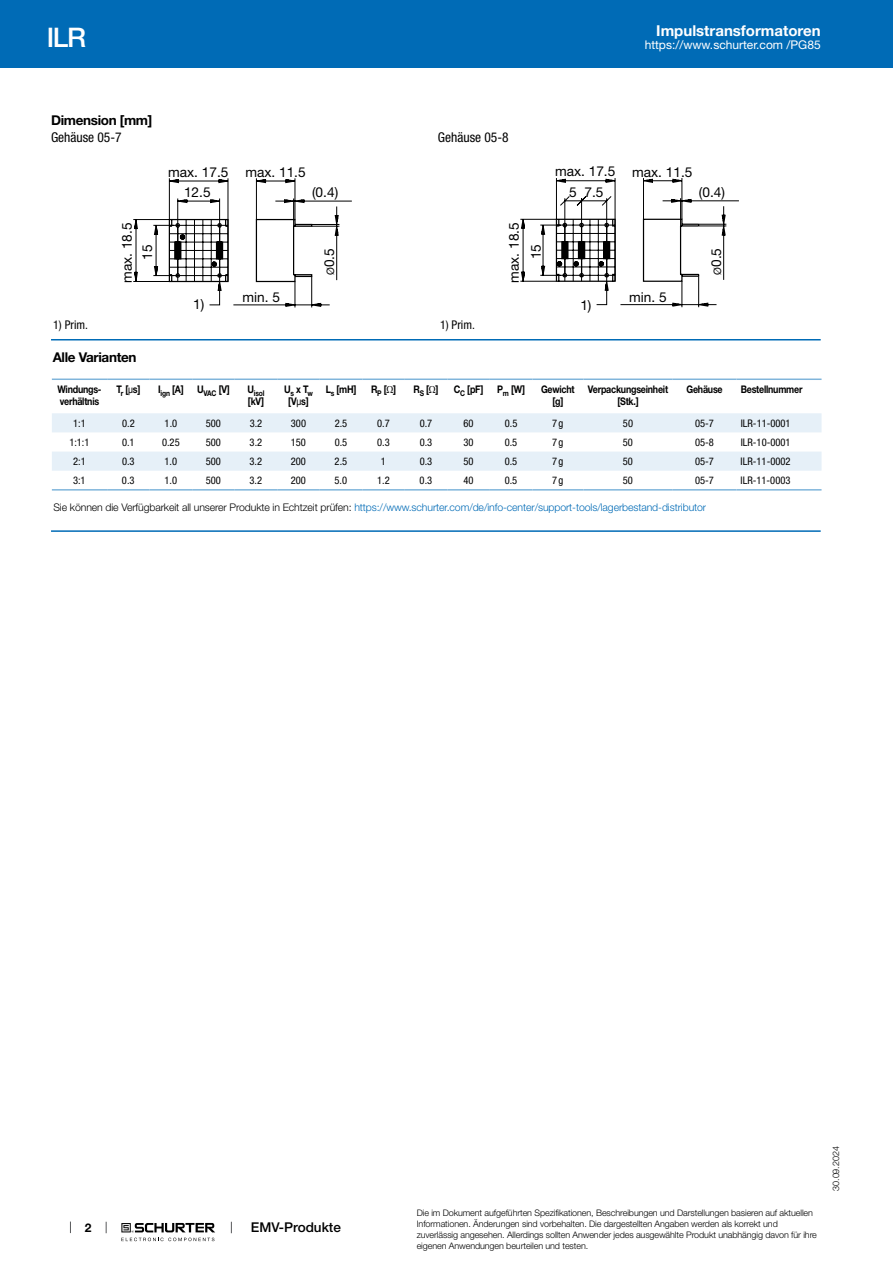
<style>
.page{position:relative;width:893px;height:1263px;background:#fff}
.page>*{position:absolute;margin:0;border:0;box-sizing:border-box;transform-origin:0 0}
.t1{font:500 27px "Helvetica Neue LT";color:#fff}
.t2{font:700 15px "Helvetica Neue LT";color:#fff}
.t3{font:13.65px/20.4px "Helvetica Neue LT";color:#000;text-align:center}
.t4{font:700 13.5px "Helvetica Neue LT";letter-spacing:-.025em;color:#000}
.t5{font:condensed 13.5px "Helvetica Neue LT";color:#000}
.t6{font:500 13.5px "Helvetica Neue LT";color:#000}
.t7{font:12px "Helvetica Neue LT";color:#fff}
.t8{font:condensed 12px "Helvetica Neue LT";color:#000}
.t9{font:700 12px "Helvetica Neue LT";color:#000}
.t10{font:condensed 10.5px "Helvetica Neue LT";color:#000}
.t11{font:300 10.5px "Helvetica Neue LT";letter-spacing:-.01em;color:#006bb6}
.t12{font:700 10.5px/12.6px "Helvetica Neue LT";letter-spacing:-.025em;color:#000;text-align:center;scale:.85 1}
.t13{font:300 9px/10.8px "Helvetica Neue LT";letter-spacing:-.01em;color:#000}
.t14{font:700 7.8px "Helvetica Neue LT";color:#000;scale:.85 1}
.s1{font-size:10.2px}
.s2{font-family:"Arial Unicode MS";font-weight:400}
.s3{color:#000}
</style>
<div class="page">
<svg style="left:70px;top:1221px;width:1px;height:12px"></svg>
<svg style="left:121px;top:1223px;width:94px;height:18px"></svg>
<div style="left:0;top:0;width:893px;height:68px;background:#006bb6"></div>
<svg style="left:133px;top:178px;width:219px;height:130px"></svg>
<svg style="left:520px;top:178px;width:219px;height:130px"></svg>
<hr style="left:51px;top:339px;width:770px;height:1px;background:#006bb6">
<svg style="left:52px;top:413px;width:769px;height:58px"></svg>
<hr style="left:52px;top:378px;width:55px;height:2px;background:#80b5db">
<hr style="left:107px;top:378px;width:43px;height:2px;background:#80b5db">
<hr style="left:150px;top:378px;width:42px;height:2px;background:#80b5db">
<hr style="left:192px;top:378px;width:43px;height:2px;background:#80b5db">
<hr style="left:235px;top:378px;width:42px;height:2px;background:#80b5db">
<hr style="left:277px;top:378px;width:43px;height:2px;background:#80b5db">
<hr style="left:320px;top:378px;width:42px;height:2px;background:#80b5db">
<hr style="left:362px;top:378px;width:43px;height:2px;background:#80b5db">
<hr style="left:405px;top:378px;width:42px;height:2px;background:#80b5db">
<hr style="left:447px;top:378px;width:43px;height:2px;background:#80b5db">
<hr style="left:490px;top:378px;width:42px;height:2px;background:#80b5db">
<hr style="left:532px;top:378px;width:51px;height:2px;background:#80b5db">
<hr style="left:583px;top:378px;width:90px;height:2px;background:#80b5db">
<hr style="left:673px;top:378px;width:63px;height:2px;background:#80b5db">
<hr style="left:736px;top:378px;width:85px;height:2px;background:#80b5db">
<hr style="left:52px;top:489px;width:55px;height:2px;background:#80b5db">
<hr style="left:107px;top:489px;width:43px;height:2px;background:#80b5db">
<hr style="left:150px;top:489px;width:42px;height:2px;background:#80b5db">
<hr style="left:192px;top:489px;width:43px;height:2px;background:#80b5db">
<hr style="left:235px;top:489px;width:42px;height:2px;background:#80b5db">
<hr style="left:277px;top:489px;width:43px;height:2px;background:#80b5db">
<hr style="left:320px;top:489px;width:42px;height:2px;background:#80b5db">
<hr style="left:362px;top:489px;width:43px;height:2px;background:#80b5db">
<hr style="left:405px;top:489px;width:42px;height:2px;background:#80b5db">
<hr style="left:447px;top:489px;width:43px;height:2px;background:#80b5db">
<hr style="left:490px;top:489px;width:42px;height:2px;background:#80b5db">
<hr style="left:532px;top:489px;width:51px;height:2px;background:#80b5db">
<hr style="left:583px;top:489px;width:90px;height:2px;background:#80b5db">
<hr style="left:673px;top:489px;width:63px;height:2px;background:#80b5db">
<hr style="left:736px;top:489px;width:85px;height:2px;background:#80b5db">
<hr style="left:51px;top:530px;width:770px;height:2px;background:#006bb6">
<h1 class="t1" style="left:47px;top:21px;width:41px">ILR</h1>
<h2 class="t2" style="left:656px;top:21px;width:166px">Impulstransformatoren</h2>
<h3 class="t7" style="left:645px;top:38px;width:178px">https://www.schurter.com /PG85</h3>
<h3 class="t4" style="left:51px;top:112px;width:103px">Dimension [mm]</h3>
<h3 class="t5" style="left:51px;top:130px;width:72px">Gehäuse 05-7</h3>
<h3 class="t5" style="left:438px;top:130px;width:72px">Gehäuse 05-8</h3>
<h3 class="t3" style="left:168px;top:161px;width:62px">max. 17.5<br>12.5</h3>
<h3 class="t3" style="left:245px;top:162px;width:62px">max. 11.5</h3>
<h3 class="t3" style="left:312px;top:182px;width:28px">(0.4)</h3>
<h3 class="t3" style="left:555px;top:161px;width:62px">max. 17.5<br>5 7.5</h3>
<h3 class="t3" style="left:632px;top:161px;width:62px">max. 11.5</h3>
<h3 class="t3" style="left:699px;top:182px;width:28px">(0.4)</h3>
<h3 class="t3" style="left:117px;top:283px;width:62px;rotate:-90deg">max. 18.5<br>15</h3>
<h3 class="t3" style="left:319px;top:275px;width:28px;rotate:-90deg"><span class="s1">Ø</span>0.5</h3>
<h3 class="t3" style="left:503px;top:283px;width:62px;line-height:21.9px;rotate:-90deg">max. 18.5<br>15</h3>
<h3 class="t3" style="left:706px;top:275px;width:28px;rotate:-90deg"><span class="s1">Ø</span>0.5</h3>
<h3 class="t3" style="left:193px;top:294px;width:13px">1)</h3>
<h3 class="t3" style="left:242px;top:287px;width:39px">min. 5</h3>
<h3 class="t3" style="left:580px;top:294px;width:13px">1)</h3>
<h3 class="t3" style="left:629px;top:286px;width:39px">min. 5</h3>
<h3 class="t8" style="left:53px;top:318px;width:36px">1) Prim.</h3>
<h3 class="t8" style="left:440px;top:318px;width:36px">1) Prim.</h3>
<h3 class="t4" style="left:53px;top:349px;width:85px">Alle Varianten</h3>
<p class="t12" style="left:57px;top:382px;width:53px;text-align:left">Windungs&shy;verhältnis</p>
<p class="t12" style="left:116px;top:382px;width:30px">T<sub>r</sub> [<span class="s2">μ</span>s]</p>
<p class="t12" style="left:158px;top:382px;width:32px">I<sub>ign</sub> [A]</p>
<p class="t12" style="left:197px;top:382px;width:40px">U<sub>VAC</sub> [V]</p>
<p class="t14" style="left:247px;top:388px;width:22px"><sup>U</sup>isol</p>
<p class="t12" style="left:248px;top:395px;width:20px">[kV]</p>
<p class="t12" style="left:284px;top:382px;width:35px">U<sub>s</sub> x T<sub>w </sub>[V<span class="s2">μ</span>s]</p>
<p class="t12" style="left:326px;top:382px;width:38px">L<sub>s</sub> [mH]</p>
<p class="t12" style="left:371px;top:382px;width:31px">R<sub>P</sub> [<span class="s2">Ω</span>]</p>
<p class="t12" style="left:414px;top:382px;width:31px">R<sub>S</sub> [<span class="s2">Ω</span>]</p>
<p class="t12" style="left:454px;top:382px;width:36px">C<sub>C</sub> [pF]</p>
<p class="t12" style="left:497px;top:382px;width:34px">P<sub>m</sub> [W]</p>
<p class="t12" style="left:541px;top:382px;width:41px">Gewicht [g]</p>
<p class="t12" style="left:588px;top:382px;width:96px">Verpackungseinheit [Stk.]</p>
<p class="t12" style="left:686px;top:382px;width:44px">Gehäuse</p>
<p class="t12" style="left:741px;top:382px;width:74px">Bestellnummer</p>
<p class="t10" style="left:73px;top:417px;width:14px">1:1</p>
<p class="t10" style="left:122px;top:417px;width:14px">0.2</p>
<p class="t10" style="left:165px;top:417px;width:14px">1.0</p>
<p class="t10" style="left:206px;top:417px;width:17px">500</p>
<p class="t10" style="left:250px;top:417px;width:14px">3.2</p>
<p class="t10" style="left:291px;top:417px;width:17px">300</p>
<p class="t10" style="left:335px;top:417px;width:14px">2.5</p>
<p class="t10" style="left:377px;top:417px;width:14px">0.7</p>
<p class="t10" style="left:420px;top:417px;width:14px">0.7</p>
<p class="t10" style="left:463px;top:417px;width:12px">60</p>
<p class="t10" style="left:505px;top:417px;width:14px">0.5</p>
<p class="t10" style="left:552px;top:417px;width:13px">7g</p>
<p class="t10" style="left:623px;top:417px;width:12px">50</p>
<p class="t10" style="left:695px;top:417px;width:20px">05-7</p>
<p class="t10" style="left:741px;top:417px;width:51px">ILR-11-0001</p>
<p class="t10" style="left:69px;top:436px;width:22px">1:1:1</p>
<p class="t10" style="left:122px;top:436px;width:14px">0.1</p>
<p class="t10" style="left:162px;top:436px;width:19px">0.25</p>
<p class="t10" style="left:206px;top:436px;width:17px">500</p>
<p class="t10" style="left:250px;top:436px;width:14px">3.2</p>
<p class="t10" style="left:291px;top:436px;width:17px">150</p>
<p class="t10" style="left:335px;top:436px;width:14px">0.5</p>
<p class="t10" style="left:377px;top:436px;width:14px">0.3</p>
<p class="t10" style="left:420px;top:436px;width:14px">0.3</p>
<p class="t10" style="left:463px;top:436px;width:12px">30</p>
<p class="t10" style="left:505px;top:436px;width:14px">0.5</p>
<p class="t10" style="left:552px;top:436px;width:13px">7g</p>
<p class="t10" style="left:623px;top:436px;width:12px">50</p>
<p class="t10" style="left:695px;top:436px;width:20px">05-8</p>
<p class="t10" style="left:741px;top:436px;width:51px">ILR-10-0001</p>
<p class="t10" style="left:73px;top:455px;width:14px">2:1</p>
<p class="t10" style="left:122px;top:455px;width:14px">0.3</p>
<p class="t10" style="left:165px;top:455px;width:14px">1.0</p>
<p class="t10" style="left:206px;top:455px;width:17px">500</p>
<p class="t10" style="left:250px;top:455px;width:14px">3.2</p>
<p class="t10" style="left:291px;top:455px;width:17px">200</p>
<p class="t10" style="left:335px;top:455px;width:14px">2.5</p>
<p class="t10" style="left:381px;top:455px;width:7px">1</p>
<p class="t10" style="left:420px;top:455px;width:14px">0.3</p>
<p class="t10" style="left:463px;top:455px;width:12px">50</p>
<p class="t10" style="left:505px;top:455px;width:14px">0.5</p>
<p class="t10" style="left:552px;top:455px;width:13px">7g</p>
<p class="t10" style="left:623px;top:455px;width:12px">50</p>
<p class="t10" style="left:695px;top:455px;width:20px">05-7</p>
<p class="t10" style="left:741px;top:455px;width:51px">ILR-11-0002</p>
<p class="t10" style="left:73px;top:474px;width:14px">3:1</p>
<p class="t10" style="left:122px;top:474px;width:14px">0.3</p>
<p class="t10" style="left:164px;top:474px;width:14px">1.0</p>
<p class="t10" style="left:206px;top:474px;width:17px">500</p>
<p class="t10" style="left:250px;top:474px;width:14px">3.2</p>
<p class="t10" style="left:291px;top:474px;width:17px">200</p>
<p class="t10" style="left:335px;top:474px;width:14px">5.0</p>
<p class="t10" style="left:377px;top:474px;width:14px">1.2</p>
<p class="t10" style="left:420px;top:474px;width:14px">0.3</p>
<p class="t10" style="left:463px;top:474px;width:12px">40</p>
<p class="t10" style="left:505px;top:474px;width:14px">0.5</p>
<p class="t10" style="left:552px;top:474px;width:13px">7g</p>
<p class="t10" style="left:623px;top:474px;width:12px">50</p>
<p class="t10" style="left:695px;top:474px;width:20px">05-7</p>
<p class="t10" style="left:741px;top:474px;width:51px">ILR-11-0003</p>
<p class="t11" style="left:53px;top:501px;width:654px"><span class="s3">Sie können die Verfügbarkeit all unserer Produkte in Echtzeit prüfen:</span> https://www.schurter.com/de/info-center/support-tools/lagerbestand-distributor</p>
<h3 class="t9" style="left:85px;top:1220px;width:8px">2</h3>
<h3 class="t6" style="left:251px;top:1219px;width:92px">EMV-Produkte</h3>
<p class="t13" style="left:417px;top:1207px;width:402px">Die im Dokument aufgeführten Spezifikationen, Beschreibungen und Darstellungen basieren auf aktuellen Informationen. Änderungen sind vorbehalten. Die dargestellten Angaben werden als korrekt und zuverlässig angesehen. Allerdings sollten Anwender jedes ausgewählte Produkt unabhängig davon für ihre eigenen Anwendungen beurteilen und testen.</p>
<p class="t13" style="left:830px;top:1191px;width:46px;rotate:-90deg">30.09.2024</p>
</div>
